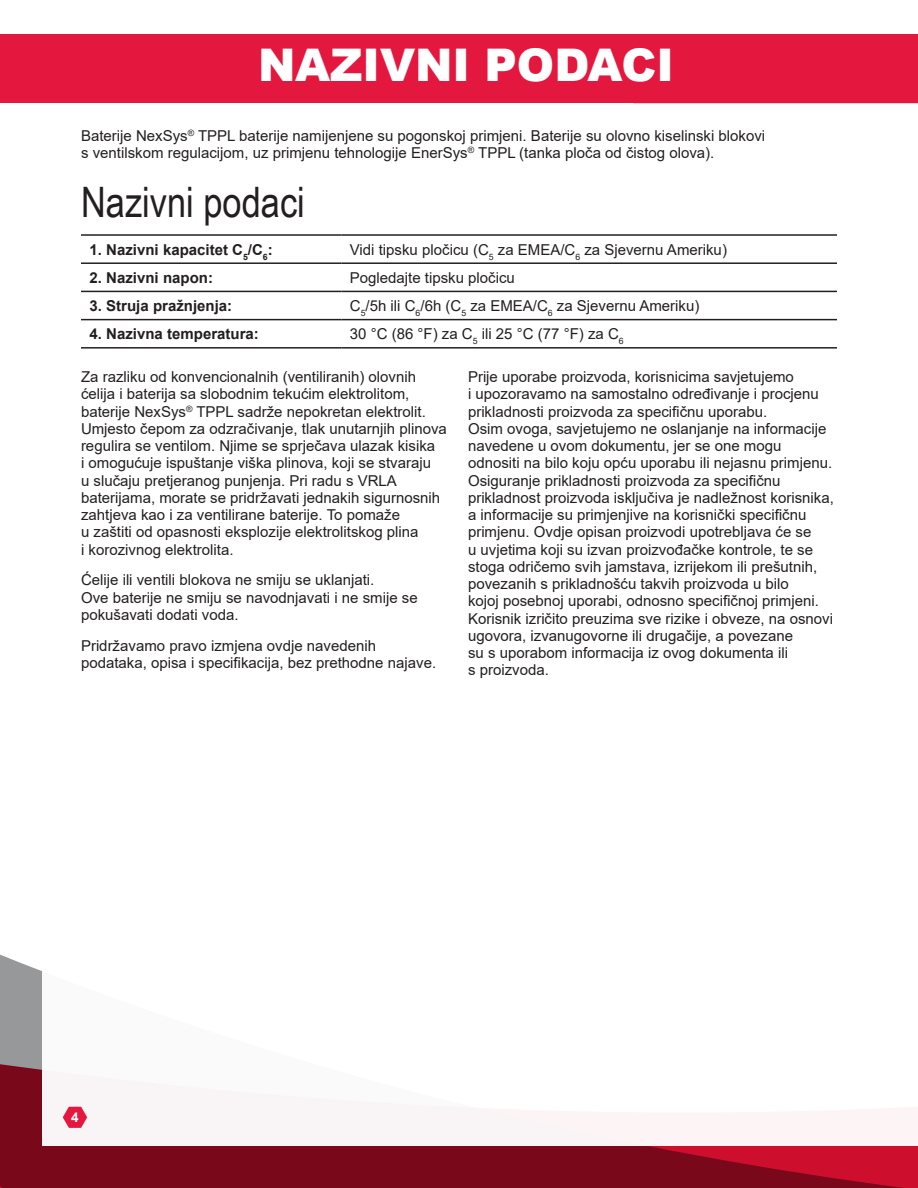
<style>
.page{position:relative;width:918px;height:1188px;background:#fff}
.page>*{position:absolute;margin:0;border:0;box-sizing:border-box;transform-origin:0 0}
.t1{font:900 45px "Arial";color:#fff}
.Labels{font:42px "Arial Narrow";color:#231f20}
.Labels-2{font:15px/17.2px "Arial";color:#231f20}
.Labels-3{font:700 15px "Arial";color:#231f20}
.t2{font:700 13.5px "Arial";color:#fff}
</style>
<div class="page">
<svg style="left:0;top:954px;width:918px;height:234px;background:#88182b"></svg>
<div style="left:42px;top:857px;width:876px;height:289px;background:#fff"></div>
<div style="left:0;top:35px;width:918px;height:68px;background:#e4183e"></div>
<hr style="left:81px;top:234px;width:260px;height:2px;background:#231f20">
<hr style="left:341px;top:234px;width:496px;height:2px;background:#231f20">
<hr style="left:81px;top:262px;width:260px;height:2px;background:#231f20">
<hr style="left:341px;top:262px;width:496px;height:2px;background:#231f20">
<hr style="left:81px;top:291px;width:260px;height:1px;background:#231f20">
<hr style="left:341px;top:291px;width:496px;height:1px;background:#231f20">
<hr style="left:81px;top:319px;width:260px;height:1px;background:#231f20">
<hr style="left:341px;top:319px;width:496px;height:1px;background:#231f20">
<hr style="left:81px;top:347px;width:260px;height:2px;background:#231f20">
<hr style="left:341px;top:347px;width:496px;height:2px;background:#231f20">
<svg style="left:63px;top:1107px;width:24px;height:21px"></svg>
<p class="t1" style="left:258px;top:32px;width:418px">NAZIVNI PODACI</p>
<p class="Labels-2" style="left:81px;top:127px;width:686px">Baterije NexSys<sup>®</sup> TPPL baterije namijenjene su pogonskoj primjeni. Baterije su olovno kiselinski blokovi s ventilskom regulacijom, uz primjenu tehnologije EnerSys<sup>®</sup> TPPL (tanka ploča od čistog olova).</p>
<p class="Labels" style="left:81px;top:172px;width:225px">Nazivni podaci</p>
<p class="Labels-3" style="left:90px;top:239px;width:185px">1. Nazivni kapacitet C<sub>5</sub>/C<sub>6</sub>:</p>
<p class="Labels-2" style="left:350px;top:241px;width:379px">Vidi tipsku pločicu (C<sub>5</sub> za EMEA/C<sub>6</sub> za Sjevernu Ameriku)</p>
<p class="Labels-3" style="left:90px;top:267px;width:125px">2. Nazivni napon:</p>
<p class="Labels-2" style="left:350px;top:269px;width:167px">Pogledajte tipsku pločicu</p>
<p class="Labels-3" style="left:90px;top:295px;width:144px">3. Struja pražnjenja:</p>
<p class="Labels-2" style="left:350px;top:297px;width:351px">C<sub>5</sub>/5h ili C<sub>6</sub>/6h (C<sub>5</sub> za EMEA/C<sub>6</sub> za Sjevernu Ameriku)</p>
<p class="Labels-3" style="left:90px;top:323px;width:171px">4. Nazivna temperatura:</p>
<p class="Labels-2" style="left:350px;top:325px;width:275px">30 °C (86 °F) za C<sub>5</sub> ili 25 °C (77 °F) za C<sub>6</sub></p>
<p class="Labels-2" style="left:81px;top:368px;width:367px">Za razliku od konvencionalnih (ventiliranih) olovnih ćelija i baterija sa slobodnim tekućim elektrolitom, baterije NexSys<sup>®</sup> TPPL sadrže nepokretan elektrolit.<br>Umjesto čepom za odzračivanje, tlak unutarnjih plinova regulira se ventilom. Njime se sprječava ulazak kisika<br>i omogućuje ispuštanje viška plinova, koji se stvaraju<br>u slučaju pretjeranog punjenja. Pri radu s VRLA baterijama, morate se pridržavati jednakih sigurnosnih zahtjeva kao i za ventilirane baterije. To pomaže<br>u zaštiti od opasnosti eksplozije elektrolitskog plina<br>i korozivnog elektrolita.</p>
<p class="Labels-2" style="left:81px;top:571px;width:338px">Ćelije ili ventili blokova ne smiju se uklanjati.<br>Ove baterije ne smiju se navodnjavati i ne smije se pokušavati dodati voda.</p>
<p class="Labels-2" style="left:81px;top:637px;width:357px">Pridržavamo pravo izmjena ovdje navedenih podataka, opisa i specifikacija, bez prethodne najave.</p>
<p class="Labels-2" style="left:468px;top:368px;width:367px">Prije uporabe proizvoda, korisnicima savjetujemo<br>i upozoravamo na samostalno određivanje i procjenu prikladnosti proizvoda za specifičnu uporabu.<br>Osim ovoga, savjetujemo ne oslanjanje na informacije navedene u ovom dokumentu, jer se one mogu odnositi na bilo koju opću uporabu ili nejasnu primjenu.<br>Osiguranje prikladnosti proizvoda za specifičnu prikladnost proizvoda isključiva je nadležnost korisnika, a informacije su primjenjive na korisnički specifičnu primjenu. Ovdje opisan proizvodi upotrebljava će se<br>u uvjetima koji su izvan proizvođačke kontrole, te se stoga odričemo svih jamstava, izrijekom ili prešutnih, povezanih s prikladnošću takvih proizvoda u bilo<br>kojoj posebnoj uporabi, odnosno specifičnoj primjeni.<br>Korisnik izričito preuzima sve rizike i obveze, na osnovi ugovora, izvanugovorne ili drugačije, a povezane<br>su s uporabom informacija iz ovog dokumenta ili<br>s proizvoda.</p>
<p class="t2" style="left:71px;top:1108px;width:9px">4</p>
</div>
